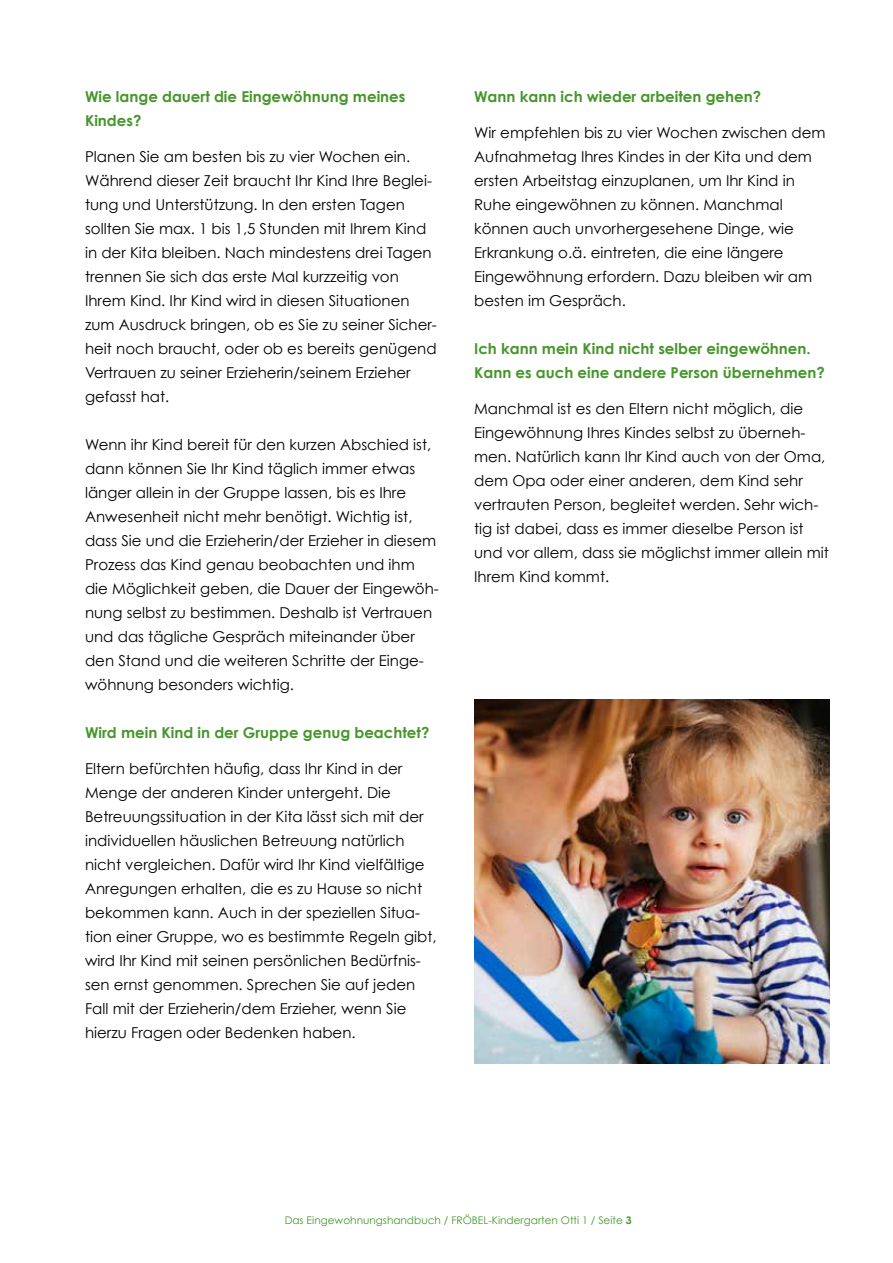
<style>
.page{position:relative;width:893px;height:1263px;background:#fff}
.page>*{position:absolute;margin:0;border:0;box-sizing:border-box;transform-origin:0 0}
.t1{font:15px/24px "Century Gothic";color:#000}
.t2{font:700 15px/24px "Century Gothic";color:#46962b}
.t3{font:10.5px "Century Gothic";color:#46962b}
.s1{font-weight:700}
</style>
<div class="page">
<img style="left:474px;top:700px;width:355px;height:363px">
<p class="t2" style="left:85px;top:84px;width:322px">Wie lange dauert die Eingewöhnung meines<br>Kindes?</p>
<p class="t1" style="left:85px;top:144px;width:353px">Planen Sie am besten bis zu vier Wochen ein.<br>Während dieser Zeit braucht Ihr Kind Ihre Beglei&shy;tung und Unterstützung. In den ersten Tagen sollten Sie max. 1 bis 1,5 Stunden mit Ihrem Kind in der Kita bleiben. Nach mindestens drei Tagen trennen Sie sich das erste Mal kurzzeitig von Ihrem Kind. Ihr Kind wird in diesen Situationen zum Ausdruck bringen, ob es Sie zu seiner Sicher&shy;heit noch braucht, oder ob es bereits genügend Vertrauen zu seiner Erzieherin/seinem Erzieher gefasst hat.</p>
<p class="t1" style="left:85px;top:432px;width:355px">Wenn ihr Kind bereit für den kurzen Abschied ist, dann können Sie Ihr Kind täglich immer etwas länger allein in der Gruppe lassen, bis es Ihre Anwesenheit nicht mehr benötigt. Wichtig ist, dass Sie und die Erzieherin/der Erzieher in diesem Prozess das Kind genau beobachten und ihm die Möglichkeit geben, die Dauer der Eingewöh&shy;nung selbst zu bestimmen. Deshalb ist Vertrauen und das tägliche Gespräch miteinander über den Stand und die weiteren Schritte der Einge&shy;wöhnung besonders wichtig.</p>
<p class="t2" style="left:85px;top:720px;width:346px">Wird mein Kind in der Gruppe genug beachtet?</p>
<p class="t1" style="left:85px;top:756px;width:353px">Eltern befürchten häufig, dass Ihr Kind in der Menge der anderen Kinder untergeht. Die Betreuungssituation in der Kita lässt sich mit der individuellen häuslichen Betreuung natürlich nicht vergleichen. Dafür wird Ihr Kind vielfältige Anregungen erhalten, die es zu Hause so nicht bekommen kann. Auch in der speziellen Situa&shy;tion einer Gruppe, wo es bestimmte Regeln gibt, wird Ihr Kind mit seinen persönlichen Bedürfnis&shy;sen ernst genommen. Sprechen Sie auf jeden Fall mit der Erzieherin/dem Erzieher, wenn Sie hierzu Fragen oder Bedenken haben.</p>
<p class="t2" style="left:474px;top:84px;width:289px">Wann kann ich wieder arbeiten gehen?</p>
<p class="t1" style="left:474px;top:120px;width:353px">Wir empfehlen bis zu vier Wochen zwischen dem Aufnahmetag Ihres Kindes in der Kita und dem ersten Arbeitstag einzuplanen, um Ihr Kind in Ruhe eingewöhnen zu können. Manchmal können auch unvorhergesehene Dinge, wie Erkrankung o.ä. eintreten, die eine längere Eingewöhnung erfordern. Dazu bleiben wir am besten im Gespräch.</p>
<p class="t2" style="left:474px;top:336px;width:352px">Ich kann mein Kind nicht selber eingewöhnen.<br>Kann es auch eine andere Person übernehmen?</p>
<p class="t1" style="left:474px;top:396px;width:356px">Manchmal ist es den Eltern nicht möglich, die Eingewöhnung Ihres Kindes selbst zu überneh&shy;men. Natürlich kann Ihr Kind auch von der Oma, dem Opa oder einer anderen, dem Kind sehr vertrauten Person, begleitet werden. Sehr wich&shy;tig ist dabei, dass es immer dieselbe Person ist und vor allem, dass sie möglichst immer allein mit Ihrem Kind kommt.</p>
<p class="t3" style="left:285px;top:1213px;width:349px">Das Eingewohnungshandbuch / FRÖBEL-Kindergarten Otti 1 / Seite <span class="s1">3</span></p>
</div>
